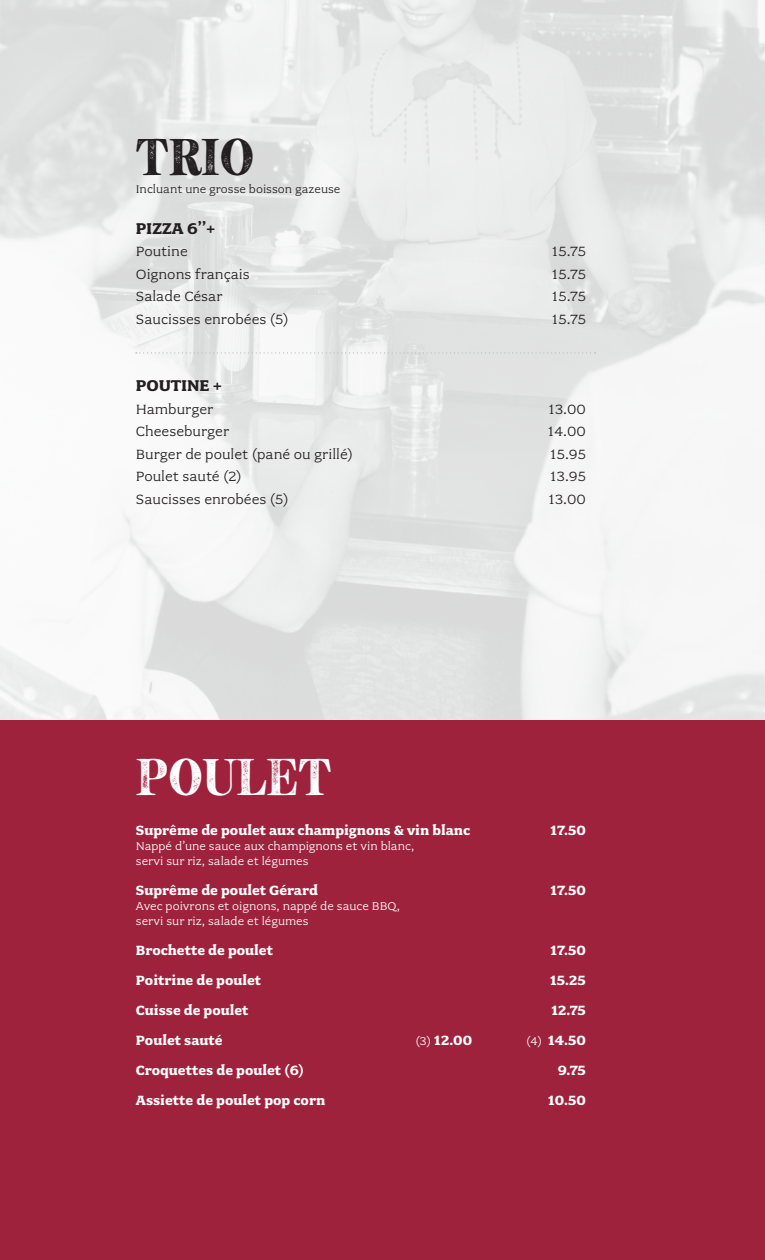
<style>
.page{position:relative;width:765px;height:1260px;background:#fff}
.page>*{position:absolute;margin:0;border:0;box-sizing:border-box;transform-origin:0 0}
.t1{font:45px "Neato Serif Rough";color:#fff}
.t2{font:45px "Neato Serif Rough";color:#231f20}
.t3{font:700 17.5px "Fairplex Wide OT";color:#231f20}
.t4{font:700 15px "Fairplex Wide OT";color:#fff}
.t5{font:15px "Fairplex Wide OT";color:#231f20}
.t6{font:12.5px/15px "Fairplex Wide OT";color:#fff}
.t7{font:12.5px "Fairplex Wide OT";color:#231f20}
.s1{font-weight:400;font-size:12.5px}
</style>
<div class="page">
<div style="left:0;top:720px;width:765px;height:540px;background:#9f223d"></div>
<svg style="left:136px;top:352px;width:460px;height:2px"></svg>
<h1 class="t2" style="left:136px;top:127px;width:120px">TRIO</h1>
<p class="t7" style="left:136px;top:182px;width:206px">Incluant une grosse boisson gazeuse</p>
<p class="t3" style="left:136px;top:218px;width:81px">PIZZA 6’’+</p>
<p class="t5" style="left:136px;top:243px;width:53px">Poutine</p>
<p class="t5" style="left:552px;top:243px;width:36px">15.75</p>
<p class="t5" style="left:136px;top:265px;width:115px">Oignons français</p>
<p class="t5" style="left:552px;top:265px;width:36px">15.75</p>
<p class="t5" style="left:136px;top:288px;width:88px">Salade César</p>
<p class="t5" style="left:552px;top:288px;width:36px">15.75</p>
<p class="t5" style="left:136px;top:310px;width:154px">Saucisses enrobées (5)</p>
<p class="t5" style="left:552px;top:310px;width:36px">15.75</p>
<p class="t3" style="left:136px;top:376px;width:87px">POUTINE +</p>
<p class="t5" style="left:136px;top:400px;width:79px">Hamburger</p>
<p class="t5" style="left:548px;top:400px;width:39px">13.00</p>
<p class="t5" style="left:136px;top:423px;width:95px">Cheeseburger</p>
<p class="t5" style="left:548px;top:423px;width:39px">14.00</p>
<p class="t5" style="left:136px;top:445px;width:219px">Burger de poulet (pané ou grillé)</p>
<p class="t5" style="left:550px;top:445px;width:37px">15.95</p>
<p class="t5" style="left:136px;top:468px;width:108px">Poulet sauté (2)</p>
<p class="t5" style="left:550px;top:468px;width:37px">13.95</p>
<p class="t5" style="left:136px;top:490px;width:154px">Saucisses enrobées (5)</p>
<p class="t5" style="left:548px;top:490px;width:39px">13.00</p>
<h1 class="t1" style="left:136px;top:747px;width:197px">POULET</h1>
<p class="t4" style="left:136px;top:822px;width:336px">Suprême de poulet aux champignons &amp; vin blanc</p>
<p class="t4" style="left:550px;top:822px;width:37px">17.50</p>
<p class="t6" style="left:136px;top:839px;width:280px">Nappé d’une sauce aux champignons et vin blanc, servi sur riz, salade et légumes</p>
<p class="t4" style="left:136px;top:882px;width:184px">Suprême de poulet Gérard</p>
<p class="t4" style="left:550px;top:882px;width:37px">17.50</p>
<p class="t6" style="left:136px;top:899px;width:265px">Avec poivrons et oignons, nappé de sauce BBQ, servi sur riz, salade et légumes</p>
<p class="t4" style="left:136px;top:942px;width:139px">Brochette de poulet</p>
<p class="t4" style="left:550px;top:942px;width:37px">17.50</p>
<p class="t4" style="left:136px;top:972px;width:127px">Poitrine de poulet</p>
<p class="t4" style="left:550px;top:972px;width:37px">15.25</p>
<p class="t4" style="left:136px;top:1002px;width:114px">Cuisse de poulet</p>
<p class="t4" style="left:551px;top:1002px;width:36px">12.75</p>
<p class="t4" style="left:136px;top:1032px;width:88px">Poulet sauté</p>
<p class="t4" style="left:416px;top:1032px;width:58px"><span class="s1">(3)</span> 12.00</p>
<p class="t4" style="left:526px;top:1032px;width:61px"><span class="s1">(4)</span> 14.50</p>
<p class="t4" style="left:136px;top:1062px;width:170px">Croquettes de poulet (6)</p>
<p class="t4" style="left:558px;top:1062px;width:30px">9.75</p>
<p class="t4" style="left:136px;top:1092px;width:191px">Assiette de poulet pop corn</p>
<p class="t4" style="left:548px;top:1092px;width:39px">10.50</p>
</div>
